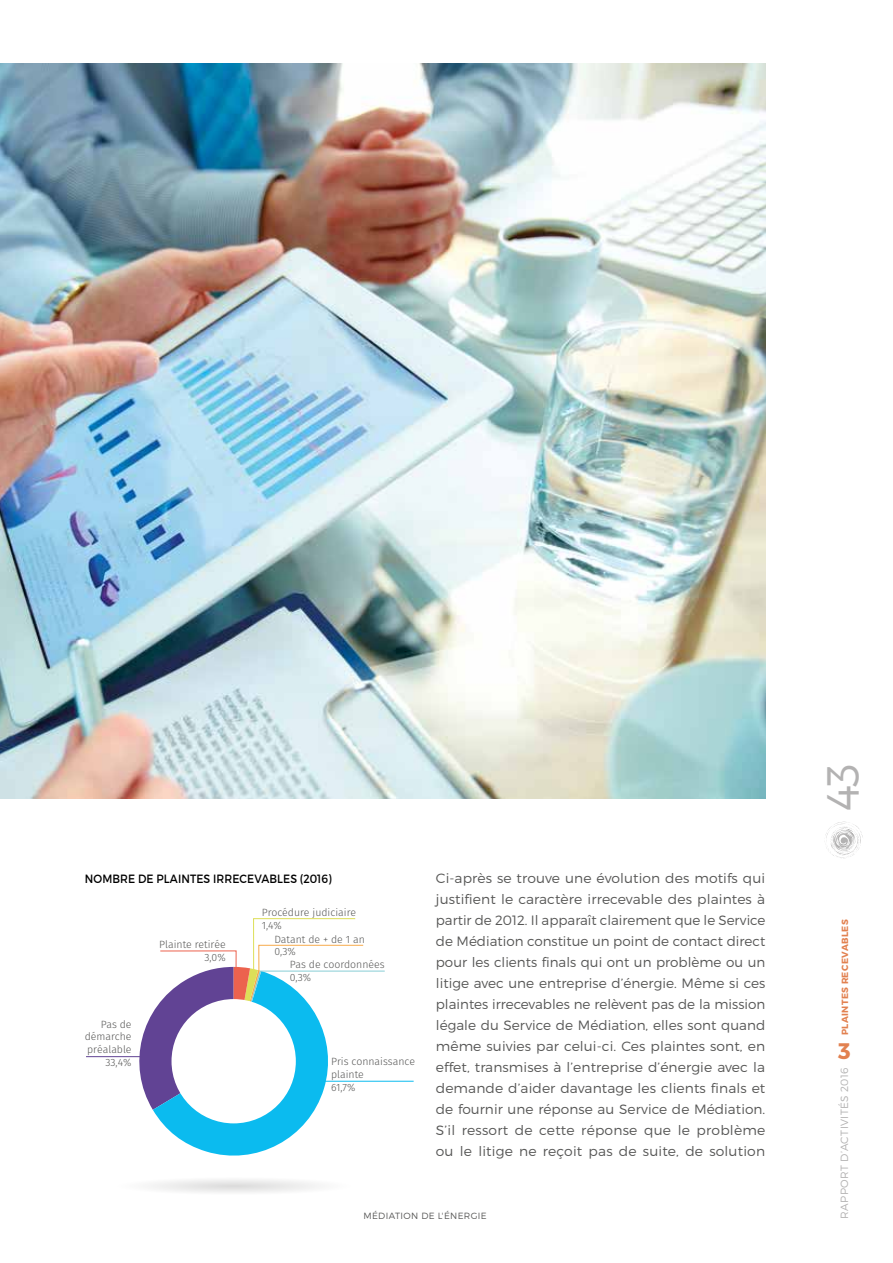
<style>
.page{position:relative;width:893px;height:1263px;background:#fff}
.page>*{position:absolute;margin:0;border:0;box-sizing:border-box;transform-origin:0 0}
.t1{font:300 45px "Montserrat";color:#b3b2b2}
.t2{font:700 22.5px "Montserrat";color:#e28150}
.t3{font:300 13.5px/21px "Montserrat";letter-spacing:.01em;color:#575756;text-align:justify}
.t4{font:12px "Montserrat";letter-spacing:.01em;color:#000;scale:.9 1}
.t5{font:300 10.5px/12.8px "Fira Sans";color:#575756}
.t6{font:300 10.5px "Montserrat";letter-spacing:.035em;color:#b3b2b2}
.t7{font:300 9px "Montserrat";letter-spacing:.04em;color:#575756}
.t8{font:700 9px "Montserrat";letter-spacing:.045em;color:#e28150}
</style>
<div class="page">
<svg style="left:825px;top:821px;width:38px;height:38px"></svg>
<img style="left:0;top:64px;width:765px;height:735px">
<svg style="left:151px;top:1180px;width:166px;height:13px"></svg>
<hr style="left:303px;top:1081px;width:111px;height:1px;background:#0bbbef">
<hr style="left:86px;top:1056px;width:63px;height:1px;background:#614394">
<svg style="left:126px;top:918px;width:238px;height:238px"></svg>
<hr style="left:260px;top:971px;width:125px;height:1px;background:#87cdd5">
<p class="t4" style="left:85px;top:871px;width:276px">NOMBRE DE PLAINTES IRRECEVABLES (2016)</p>
<p class="t5" style="left:85px;top:1017px;width:48px;text-align:right">Pas de démarche préalable<br>33,4%</p>
<p class="t5" style="left:159px;top:938px;width:68px;text-align:right">Plainte retirée<br>3,0%</p>
<p class="t5" style="left:262px;top:906px;width:96px">Procédure judiciaire<br>1,4%</p>
<p class="t5" style="left:274px;top:932px;width:92px">Datant de + de 1 an<br>0,3%</p>
<p class="t5" style="left:290px;top:958px;width:96px">Pas de coordonnées<br>0,3%</p>
<p class="t5" style="left:331px;top:1055px;width:86px">Pris connaissance plainte<br>61,7%</p>
<p class="t3" style="left:436px;top:867px;width:331px">Ci-après se trouve une évolution des motifs qui justifient le caractère irrecevable des plaintes à partir de 2012. Il apparaît clairement que le Service de Médiation constitue un point de contact direct pour les clients finals qui ont un problème ou un litige avec une entreprise d’énergie. Même si ces plaintes irrecevables ne relèvent pas de la mission légale du Service de Médiation, elles sont quand même suivies par celui-ci. Ces plaintes sont, en effet, transmises à l’entreprise d’énergie avec la demande d’aider davantage les clients finals et de fournir une réponse au Service de Médiation.<br>S’il ressort de cette réponse que le problème ou le litige ne reçoit pas de suite, de solution</p>
<p class="t7" style="left:364px;top:1210px;width:125px">MÉDIATION DE L'ÉNERGIE</p>
<h1 class="t1" style="left:815px;top:811px;width:49px;rotate:-90deg">43</h1>
<p class="t8" style="left:839px;top:1035px;width:117px;rotate:-90deg">PLAINTES RECEVABLES</p>
<h2 class="t2" style="left:838px;top:1037px;width:14px">3</h2>
<p class="t6" style="left:838px;top:1219px;width:153px;rotate:-90deg">RAPPORT D’ACTIVITÉS 2016</p>
</div>
